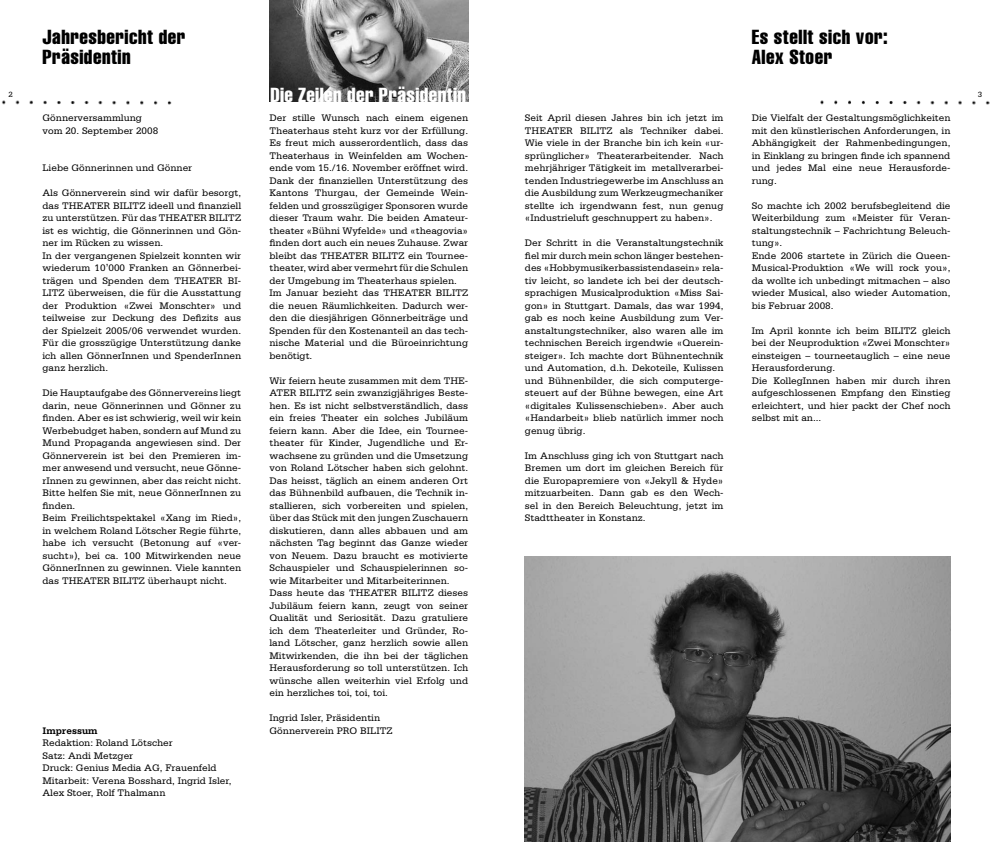
<style>
.page{position:relative;width:993px;height:842px;background:#fff}
.page>*{position:absolute;margin:0;border:0;box-sizing:border-box;transform-origin:0 0}
.t1{font:extra-condensed 20px/20px "Helvetica";letter-spacing:.025em;color:#000}
.t2{font:extra-condensed 20px "Helvetica";letter-spacing:.02em;color:#fff}
.t3{font:10px/12.5px "Serifa";color:#000}
.t4{font:700 10px "Serifa";color:#000}
.t5{font:8px "Serifa";color:#000}
.s1{font-family:"Akzidenz Grotesk"}
</style>
<div class="page">
<img style="left:2px;top:100px;width:170px;height:5px">
<img style="left:820px;top:100px;width:170px;height:5px">
<img style="left:269px;top:1px;width:199px;height:101px">
<img style="left:524px;top:557px;width:426px;height:285px">
<h1 class="t1" style="left:42px;top:27px;width:144px">Jahresbericht der<br>Präsidentin</h1>
<h1 class="t1" style="left:751px;top:27px;width:137px">Es stellt sich vor:<br>Alex Stoer</h1>
<h1 class="t2" style="left:270px;top:82px;width:197px">Die Zeilen der Präsidentin</h1>
<p class="t5" style="left:8px;top:90px;width:6px">2</p>
<p class="t5" style="left:977px;top:90px;width:6px">3</p>
<p class="t3" style="left:42px;top:112px;width:117px">Gönnerversammlung vom 20. September 2008</p>
<p class="t3" style="left:42px;top:162px;width:151px">Liebe Gönnerinnen und Gönner</p>
<p class="t3" style="left:42px;top:187px;width:200px">Als Gönnerverein sind wir dafür besorgt, das THEATER BILITZ ideell und finanziell zu unterstützen. Für das THEATER BILITZ ist es wichtig, die Gönnerinnen und Gön&shy;ner im Rücken zu wissen.<br>In der vergangenen Spielzeit konnten wir wiederum 10<span class="s1">’</span>000 Franken an Gönnerbei&shy;trägen und Spenden dem THEATER BI-LITZ überweisen, die für die Ausstattung der Produktion «Zwei Monschter» und teilweise zur Deckung des Defizits aus der Spielzeit 2005/06 verwendet wurden.<br>Für die grosszügige Unterstützung danke ich allen GönnerInnen und SpenderInnen ganz herzlich.</p>
<p class="t3" style="left:42px;top:387px;width:200px">Die Hauptaufgabe des Gönnervereins liegt darin, neue Gönnerinnen und Gönner zu finden. Aber es ist schwierig, weil wir kein Werbebudget haben, sondern auf Mund zu Mund Propaganda angewiesen sind. Der Gönnerverein ist bei den Premieren im&shy;mer anwesend und versucht, neue Gönne&shy;rInnen zu gewinnen, aber das reicht nicht.<br>Bitte helfen Sie mit, neue GönnerInnen zu finden.<br>Beim Freilichtspektakel «Xang im Ried», in welchem Roland Lötscher Regie führte, habe ich versucht (Betonung auf «ver&shy;sucht»), bei ca. 100 Mitwirkenden neue GönnerInnen zu gewinnen. Viele kannten das THEATER BILITZ überhaupt nicht.</p>
<p class="t4" style="left:42px;top:725px;width:56px">Impressum</p>
<p class="t3" style="left:42px;top:737px;width:190px">Redaktion: Roland Lötscher<br>Satz: Andi Metzger<br>Druck: Genius Media AG, Frauenfeld<br>Mitarbeit: Verena Bosshard, Ingrid Isler,<br>Alex Stoer, Rolf Thalmann</p>
<p class="t3" style="left:269px;top:112px;width:200px">Der stille Wunsch nach einem eigenen Theaterhaus steht kurz vor der Erfüllung.<br>Es freut mich ausserordentlich, dass das Theaterhaus in Weinfelden am Wochen&shy;ende vom 15./16. November eröffnet wird.<br>Dank der finanziellen Unterstützung des Kantons Thurgau, der Gemeinde Wein&shy;felden und grosszügiger Sponsoren wurde dieser Traum wahr. Die beiden Amateur&shy;theater «Bühni Wyfelde» und «theagovia» finden dort auch ein neues Zuhause. Zwar bleibt das THEATER BILITZ ein Tournee&shy;theater, wird aber vermehrt für die Schulen der Umgebung im Theaterhaus spielen.<br>Im Januar bezieht das THEATER BILITZ die neuen Räumlichkeiten. Dadurch wer&shy;den die diesjährigen Gönnerbeiträge und Spenden für den Kostenanteil an das tech&shy;nische Material und die Büroeinrichtung benötigt.</p>
<p class="t3" style="left:269px;top:374px;width:200px">Wir feiern heute zusammen mit dem THE-ATER BILITZ sein zwanzigjähriges Beste&shy;hen. Es ist nicht selbstverständlich, dass ein freies Theater ein solches Jubiläum feiern kann. Aber die Idee, ein Tournee&shy;theater für Kinder, Jugendliche und Er&shy;wachsene zu gründen und die Umsetzung von Roland Lötscher haben sich gelohnt.<br>Das heisst, täglich an einem anderen Ort das Bühnenbild aufbauen, die Technik in&shy;stallieren, sich vorbereiten und spielen, über das Stück mit den jungen Zuschauern diskutieren, dann alles abbauen und am nächsten Tag beginnt das Ganze wieder von Neuem. Dazu braucht es motivierte Schauspieler und Schauspielerinnen so&shy;wie Mitarbeiter und Mitarbeiterinnen.<br>Dass heute das THEATER BILITZ dieses Jubiläum feiern kann, zeugt von seiner Qualität und Seriosität. Dazu gratuliere ich dem Theaterleiter und Gründer, Ro&shy;land Lötscher, ganz herzlich sowie allen Mitwirkenden, die ihn bei der täglichen Herausforderung so toll unterstützen. Ich wünsche allen weiterhin viel Erfolg und ein herzliches toi, toi, toi.</p>
<p class="t3" style="left:269px;top:712px;width:124px">Ingrid Isler, Präsidentin<br>Gönnerverein PRO BILITZ</p>
<p class="t3" style="left:524px;top:112px;width:200px;text-align:justify">Seit April diesen Jahres bin ich jetzt im THEATER BILITZ als Techniker dabei.<br>Wie viele in der Branche bin ich kein «ur&shy;sprünglicher» Theaterarbeitender. Nach mehrjähriger Tätigkeit im metallverarbei&shy;tenden Industriegewerbe im Anschluss an die Ausbildung zum Werkzeugmechaniker stellte ich irgendwann fest, nun genug «Industrieluft geschnuppert zu haben».</p>
<p class="t3" style="left:524px;top:237px;width:200px;text-align:justify">Der Schritt in die Veranstaltungstechnik fiel mir durch mein schon länger bestehen&shy;des «Hobbymusikerbassistendasein» rela&shy;tiv leicht, so landete ich bei der deutsch&shy;sprachigen Musicalproduktion «Miss Sai&shy;gon» in Stuttgart. Damals, das war 1994, gab es noch keine Ausbildung zum Ver&shy;anstaltungstechniker, also waren alle im technischen Bereich irgendwie «Querein&shy;steiger». Ich machte dort Bühnentechnik und Automation, d.h. Dekoteile, Kulissen und Bühnenbilder, die sich computerge&shy;steuert auf der Bühne bewegen, eine Art «digitales Kulissenschieben». Aber auch «Handarbeit» blieb natürlich immer noch genug übrig.</p>
<p class="t3" style="left:524px;top:449px;width:200px;text-align:justify">Im Anschluss ging ich von Stuttgart nach Bremen um dort im gleichen Bereich für die Europapremiere von «Jekyll &amp; Hyde» mitzuarbeiten. Dann gab es den Wech&shy;sel in den Bereich Beleuchtung, jetzt im Stadttheater in Konstanz.</p>
<p class="t3" style="left:751px;top:112px;width:200px;text-align:justify">Die Vielfalt der Gestaltungsmöglichkeiten mit den künstlerischen Anforderungen, in Abhängigkeit der Rahmenbedingungen, in Einklang zu bringen finde ich spannend und jedes Mal eine neue Herausforde&shy;rung.</p>
<p class="t3" style="left:751px;top:199px;width:200px">So machte ich 2002 berufsbegleitend die Weiterbildung zum «Meister für Veran&shy;staltungstechnik – Fachrichtung Beleuch&shy;tung».<br>Ende 2006 startete in Zürich die Queen-Musical-Produktion «We will rock you», da wollte ich unbedingt mitmachen – also wieder Musical, also wieder Automation, bis Februar 2008.</p>
<p class="t3" style="left:751px;top:324px;width:200px">Im April konnte ich beim BILITZ gleich bei der Neuproduktion «Zwei Monschter» einsteigen – tourneetauglich – eine neue Herausforderung.<br>Die KollegInnen haben mir durch ihren aufgeschlossenen Empfang den Einstieg erleichtert, und hier packt der Chef noch selbst mit an...</p>
</div>
